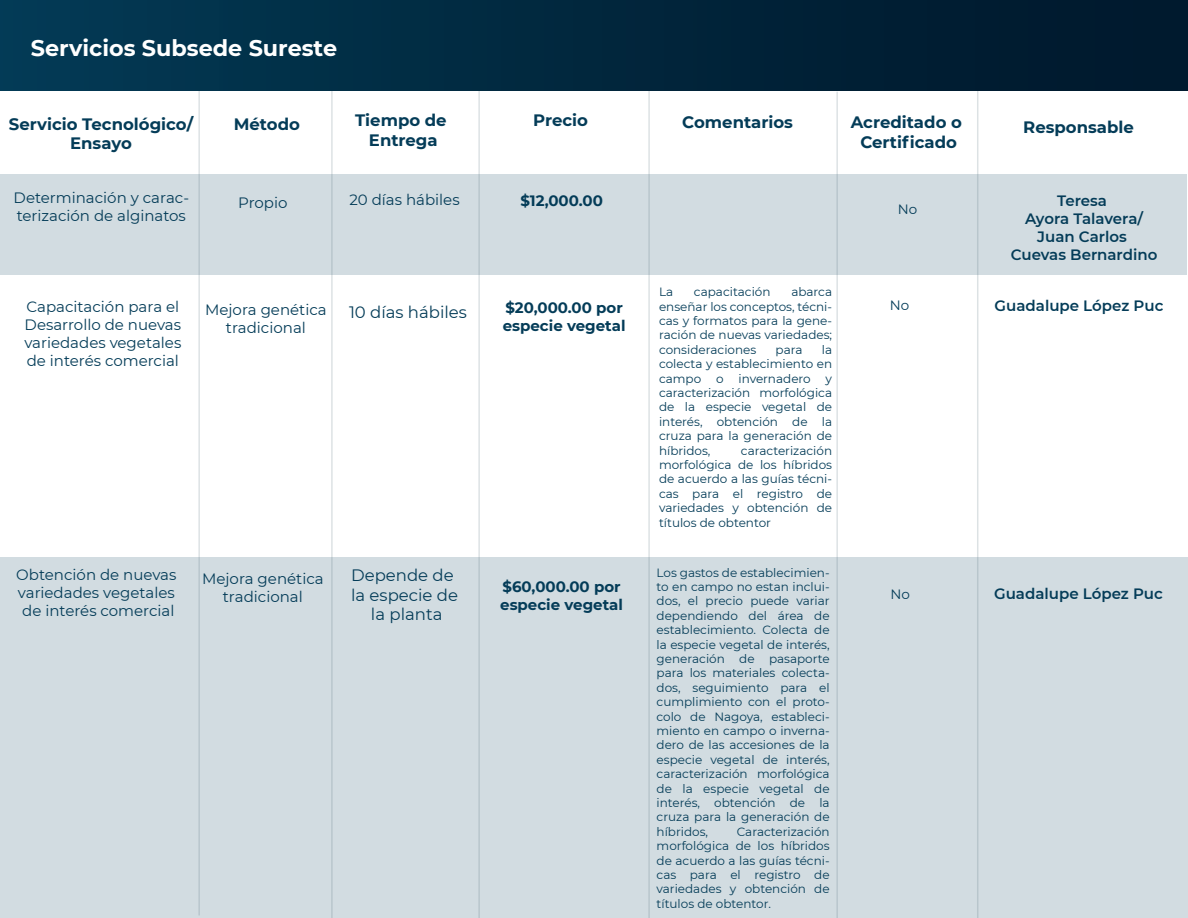
<style>
.page{position:relative;width:1188px;height:918px;background:#fff}
.page>*{position:absolute;margin:0;border:0;box-sizing:border-box;transform-origin:0 0}
.t1{font:700 22.5px "Montserrat";color:#fff}
.t2{font:700 16.5px/19.8px "Montserrat";color:#043c58;text-align:center}
.t3{font:16.5px/19.8px "Montserrat";color:#043c58;text-align:center}
.t4{font:15px/18px "Montserrat";color:#043c58}
.t5{font:600 15px/18px "Montserrat";color:#043c58;text-align:center}
.t6{font:700 15px/18px "Montserrat";color:#043c58}
.t7{font:13.5px "Montserrat";color:#043c58}
.t8{font:12px/14.4px "Montserrat";color:#043c58;text-align:justify}
</style>
<div class="page">
<div style="left:0;top:558px;width:1188px;height:360px;background:#d2dce1"></div>
<div style="left:0;top:174px;width:1187px;height:101px;background:#d2dce1"></div>
<hr style="left:198px;top:73px;width:2px;height:842px;background:#506d78">
<hr style="left:331px;top:68px;width:2px;height:850px;background:#506d78">
<hr style="left:478px;top:86px;width:2px;height:832px;background:#506d78">
<hr style="left:648px;top:87px;width:2px;height:831px;background:#506d78">
<hr style="left:836px;top:92px;width:2px;height:826px;background:#506d78">
<hr style="left:977px;top:89px;width:1px;height:829px;background:#506d78">
<div style="left:0;top:0;width:1188px;height:90px;background:linear-gradient(to right,#033953,#00162a)"></div>
<h1 class="t1" style="left:45px;top:29px;width:275px">Tecnología Alimentaria</h1>
<h1 class="t1" style="left:31px;top:32px;width:308px">Servicios Subsede Sureste</h1>
<h2 class="t2" style="left:9px;top:113px;width:186px">Servicio Tecnológico/<br>Ensayo</h2>
<h2 class="t2" style="left:234px;top:113px;width:68px">Método</h2>
<h2 class="t2" style="left:355px;top:110px;width:93px">Tiempo de</h2>
<h2 class="t2" style="left:682px;top:112px;width:112px">Comentarios</h2>
<h2 class="t2" style="left:369px;top:129px;width:70px">Entrega</h2>
<h2 class="t2" style="left:533px;top:110px;width:56px">Precio</h2>
<h2 class="t2" style="left:851px;top:112px;width:113px">Acreditado o<br>Certificado</h2>
<h2 class="t2" style="left:1023px;top:116px;width:112px">Responsable</h2>
<p class="t4" style="left:14px;top:188px;width:177px">Determinación y carac&shy;terización de alginatos</p>
<p class="t4" style="left:349px;top:190px;width:112px">20 días hábiles</p>
<p class="t4" style="left:238px;top:193px;width:51px">Propio</p>
<p class="t6" style="left:520px;top:191px;width:84px">$12,000.00</p>
<p class="t7" style="left:898px;top:200px;width:21px">No</p>
<p class="t5" style="left:1011px;top:191px;width:148px">Teresa<br>Ayora Talavera/<br>Juan Carlos<br>Cuevas Bernardino</p>
<p class="t4" style="left:24px;top:297px;width:158px">Capacitación para el<br>Desarrollo de nuevas variedades vegetales de interés comercial</p>
<p class="t4" style="left:205px;top:300px;width:123px;text-align:center">Mejora genética tradicional</p>
<p class="t8" style="left:659px;top:284px;width:175px;text-indent:132px">abarca enseñar los conceptos, técni&shy;cas y formatos para la gene&shy;ración de nuevas variedades; consideraciones</p>
<p class="t8" style="left:659px;top:284px;width:16px">La</p>
<p class="t8" style="left:694px;top:284px;width:78px">capacitación</p>
<h2 class="t3" style="left:349px;top:302px;width:119px">10 días hábiles</h2>
<p class="t6" style="left:503px;top:298px;width:124px">$20,000.00 por especie vegetal</p>
<p class="t5" style="left:995px;top:296px;width:170px">Guadalupe López Puc</p>
<p class="t7" style="left:890px;top:296px;width:21px">No</p>
<p class="t8" style="left:659px;top:342px;width:175px;text-indent:163px">la colecta y establecimiento en campo o invernadero y caracterización morfológica de la especie vegetal de interés, obtención de la cruza para la generación de híbridos,</p>
<p class="t8" style="left:776px;top:342px;width:28px">para</p>
<p class="t8" style="left:659px;top:443px;width:175px;text-indent:82px">caracterización morfológica de los híbridos de acuerdo a las guías técni&shy;cas para el registro de variedades y obtención de títulos de obtentor</p>
<p class="t4" style="left:16px;top:565px;width:162px;text-align:justify">Obtención de nuevas variedades vegetales de interés comercial</p>
<h2 class="t3" style="left:351px;top:564px;width:108px">Depende de la especie de la planta</h2>
<p class="t4" style="left:202px;top:570px;width:123px;text-align:center">Mejora genética tradicional</p>
<p class="t6" style="left:500px;top:577px;width:124px">$60,000.00 por especie vegetal</p>
<p class="t8" style="left:657px;top:565px;width:175px">Los gastos de establecimien&shy;to en campo no estan inclui&shy;dos, el precio puede variar dependiendo del área de establecimiento. Colecta de la especie vegetal de interés, generación de pasaporte para los materiales colecta&shy;dos, seguimiento para el cumplimiento con el proto&shy;colo de Nagoya, estableci&shy;miento en campo o inverna&shy;dero de las accesiones de la especie vegetal de interés, caracterización morfológica de la especie vegetal de interés, obtención de la cruza para la generación de híbridos,</p>
<p class="t8" style="left:657px;top:824px;width:175px;text-indent:80px">Caracterización morfológica de los híbridos de acuerdo a las guías técni&shy;cas para el registro de variedades y obtención de títulos de obtentor.</p>
<p class="t7" style="left:890px;top:585px;width:21px">No</p>
<p class="t5" style="left:994px;top:584px;width:170px">Guadalupe López Puc</p>
</div>
